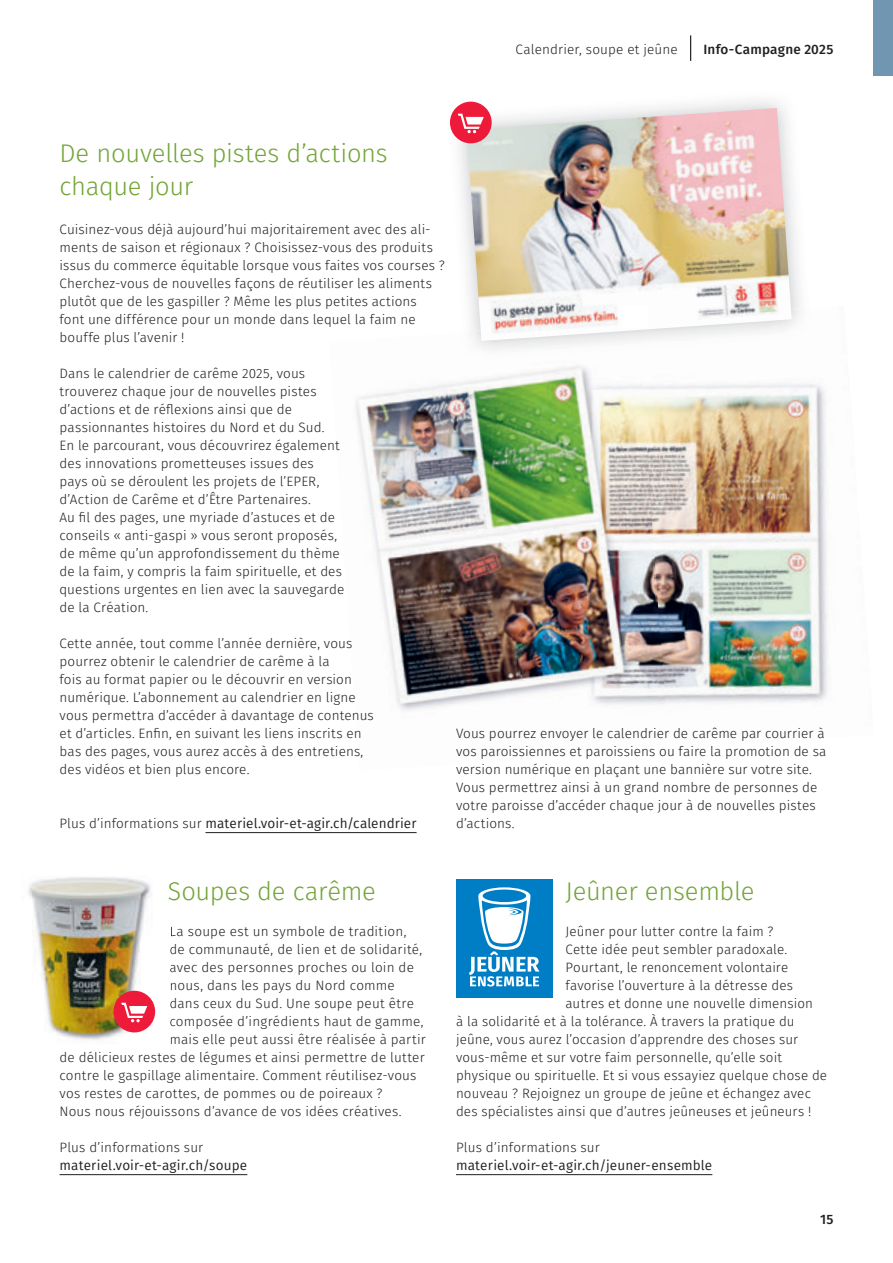
<style>
.page{position:relative;width:893px;height:1263px;background:#fff}
.page>*{position:absolute;margin:0;border:0;box-sizing:border-box;transform-origin:0 0}
.t1{font:300 25.5px/33px "Fira Sans";letter-spacing:-.01em;color:#73a537}
.t2{font:300 13.5px/18px "Fira Sans";letter-spacing:.01em;color:#231f20}
.t3{font:13.5px "Fira Sans";letter-spacing:.01em;color:#231f20}
.t4{font:500 13.5px "Fira Sans";letter-spacing:.015em;color:#231f20}
.s1{font-weight:300}
</style>
<div class="page">
<img style="left:355px;top:365px;width:286px;height:277px">
<img style="left:641px;top:383px;width:187px;height:320px">
<img style="left:389px;top:642px;width:280px;height:69px">
<hr style="left:60px;top:1174px;width:187px;height:1px;background:#231f20">
<hr style="left:456px;top:1174px;width:256px;height:1px;background:#231f20">
<div style="left:873px;top:0;width:20px;height:75px;background:#7096b1"></div>
<svg style="left:690px;top:35px;width:1px;height:26px"></svg>
<div style="left:456px;top:879px;width:97px;height:118px;background:#007ec5"></div>
<svg style="left:469px;top:887px;width:70px;height:99px"></svg>
<img style="left:28px;top:877px;width:143px;height:167px">
<img style="left:60px;top:900px;width:54px;height:1px">
<img style="left:169px;top:880px;width:4px;height:25px">
<svg style="left:170px;top:926px;width:3px;height:30px"></svg>
<svg style="left:170px;top:962px;width:3px;height:31px"></svg>
<img style="left:170px;top:997px;width:3px;height:14px">
<img style="left:170px;top:1015px;width:3px;height:14px">
<div style="left:113px;top:991px;width:42px;height:41px;background:#ed1a3a;border-radius:50%"></div>
<svg style="left:121px;top:1003px;width:26px;height:19px"></svg>
<hr style="left:205px;top:832px;width:212px;height:1px;background:#231f20">
<img style="left:450px;top:100px;width:350px;height:208px">
<img style="left:467px;top:108px;width:325px;height:233px">
<div style="left:622px;top:306px;width:26px;height:21px;background:#fff"></div>
<div style="left:450px;top:102px;width:42px;height:41px;background:#ed1a3a;border-radius:50%"></div>
<svg style="left:458px;top:114px;width:26px;height:19px"></svg>
<p class="t2" style="left:516px;top:40px;width:164px">Calendrier, soupe et jeûne</p>
<p class="t4" style="left:703px;top:38px;width:131px">Info-Campagne 2025</p>
<h1 class="t1" style="left:60px;top:136px;width:330px">De nouvelles pistes d’actions chaque jour</h1>
<p class="t2" style="left:60px;top:220px;width:387px">Cuisinez-vous déjà aujourd’hui majoritairement avec des ali&shy;ments de saison et régionaux ? Choisissez-vous des produits issus du commerce équitable lorsque vous faites vos courses ?<br>Cherchez-vous de nouvelles façons de réutiliser les aliments plutôt que de les gaspiller ? Même les plus petites actions font une différence pour un monde dans lequel la faim ne bouffe plus l’avenir !</p>
<p class="t2" style="left:60px;top:364px;width:286px">Dans le calendrier de carême 2025, vous trouverez chaque jour de nouvelles pistes d’actions et de réflexions ainsi que de passionnantes histoires du Nord et du Sud.<br>En le parcourant, vous découvrirez également des innovations prometteuses issues des pays où se déroulent les projets de l’EPER, d’Action de Carême et d’Être Partenaires.<br>Au fil des pages, une myriade d’astuces et de conseils « anti-gaspi » vous seront proposés, de même qu’un approfondissement du thème de la faim, y compris la faim spirituelle, et des questions urgentes en lien avec la sauvegarde de la Création.</p>
<p class="t2" style="left:60px;top:634px;width:316px">Cette année, tout comme l’année dernière, vous pourrez obtenir le calendrier de carême à la<br>fois au format papier ou le découvrir en version numérique. L’abonnement au calendrier en ligne vous permettra d’accéder à davantage de contenus et d’articles. Enfin, en suivant les liens inscrits en bas des pages, vous aurez accès à des entretiens, des vidéos et bien plus encore.</p>
<p class="t3" style="left:60px;top:813px;width:359px"><span class="s1">Plus d’informations sur</span> materiel.voir-et-agir.ch/calendrier</p>
<p class="t2" style="left:456px;top:724px;width:372px">Vous pourrez envoyer le calendrier de carême par courrier à vos paroissiennes et paroissiens ou faire la promotion de sa version numérique en plaçant une bannière sur votre site.<br>Vous permettrez ainsi à un grand nombre de personnes de votre paroisse d’accéder chaque jour à de nouvelles pistes d’actions.</p>
<h1 class="t1" style="left:168px;top:874px;width:210px">Soupes de carême</h1>
<p class="t2" style="left:169px;top:922px;width:238px">La soupe est un symbole de tradition,</p>
<p class="t2" style="left:169px;top:940px;width:254px">de communauté, de lien et de solidarité,</p>
<p class="t2" style="left:169px;top:958px;width:246px">avec des personnes proches ou loin de</p>
<p class="t2" style="left:169px;top:976px;width:227px">nous, dans les pays du Nord comme</p>
<p class="t2" style="left:169px;top:994px;width:246px">dans ceux du Sud. Une soupe peut être</p>
<p class="t2" style="left:169px;top:1012px;width:256px">composée d’ingrédients haut de gamme,</p>
<p class="t2" style="left:169px;top:1030px;width:258px">mais elle peut aussi être réalisée à partir</p>
<p class="t2" style="left:60px;top:1048px;width:367px">de délicieux restes de légumes et ainsi permettre de lutter</p>
<p class="t2" style="left:60px;top:1066px;width:359px">contre le gaspillage alimentaire. Comment réutilisez-vous</p>
<p class="t2" style="left:60px;top:1084px;width:325px">vos restes de carottes, de pommes ou de poireaux ?</p>
<p class="t2" style="left:60px;top:1102px;width:344px">Nous nous réjouissons d’avance de vos idées créatives.</p>
<p class="t2" style="left:60px;top:1138px;width:145px">Plus d’informations sur</p>
<p class="t3" style="left:60px;top:1155px;width:189px">materiel.voir-et-agir.ch/soupe</p>
<h1 class="t1" style="left:565px;top:874px;width:191px">Jeûner ensemble</h1>
<p class="t2" style="left:565px;top:922px;width:210px">Jeûner pour lutter contre la faim ?</p>
<p class="t2" style="left:565px;top:940px;width:223px">Cette idée peut sembler paradoxale.</p>
<p class="t2" style="left:565px;top:958px;width:224px">Pourtant, le renoncement volontaire</p>
<p class="t2" style="left:565px;top:976px;width:229px">favorise l’ouverture à la détresse des</p>
<p class="t2" style="left:565px;top:994px;width:249px">autres et donne une nouvelle dimension</p>
<p class="t2" style="left:456px;top:1012px;width:340px">à la solidarité et à la tolérance. À travers la pratique du</p>
<p class="t2" style="left:456px;top:1030px;width:343px">jeûne, vous aurez l’occasion d’apprendre des choses sur</p>
<p class="t2" style="left:456px;top:1048px;width:328px">vous-même et sur votre faim personnelle, qu’elle soit</p>
<p class="t2" style="left:456px;top:1066px;width:373px">physique ou spirituelle. Et si vous essayiez quelque chose de</p>
<p class="t2" style="left:456px;top:1084px;width:356px">nouveau ? Rejoignez un groupe de jeûne et échangez avec</p>
<p class="t2" style="left:456px;top:1102px;width:357px">des spécialistes ainsi que d’autres jeûneuses et jeûneurs !</p>
<p class="t2" style="left:456px;top:1138px;width:145px">Plus d’informations sur</p>
<p class="t3" style="left:456px;top:1155px;width:258px">materiel.voir-et-agir.ch/jeuner-ensemble</p>
<p class="t4" style="left:820px;top:1208px;width:15px">15</p>
</div>
